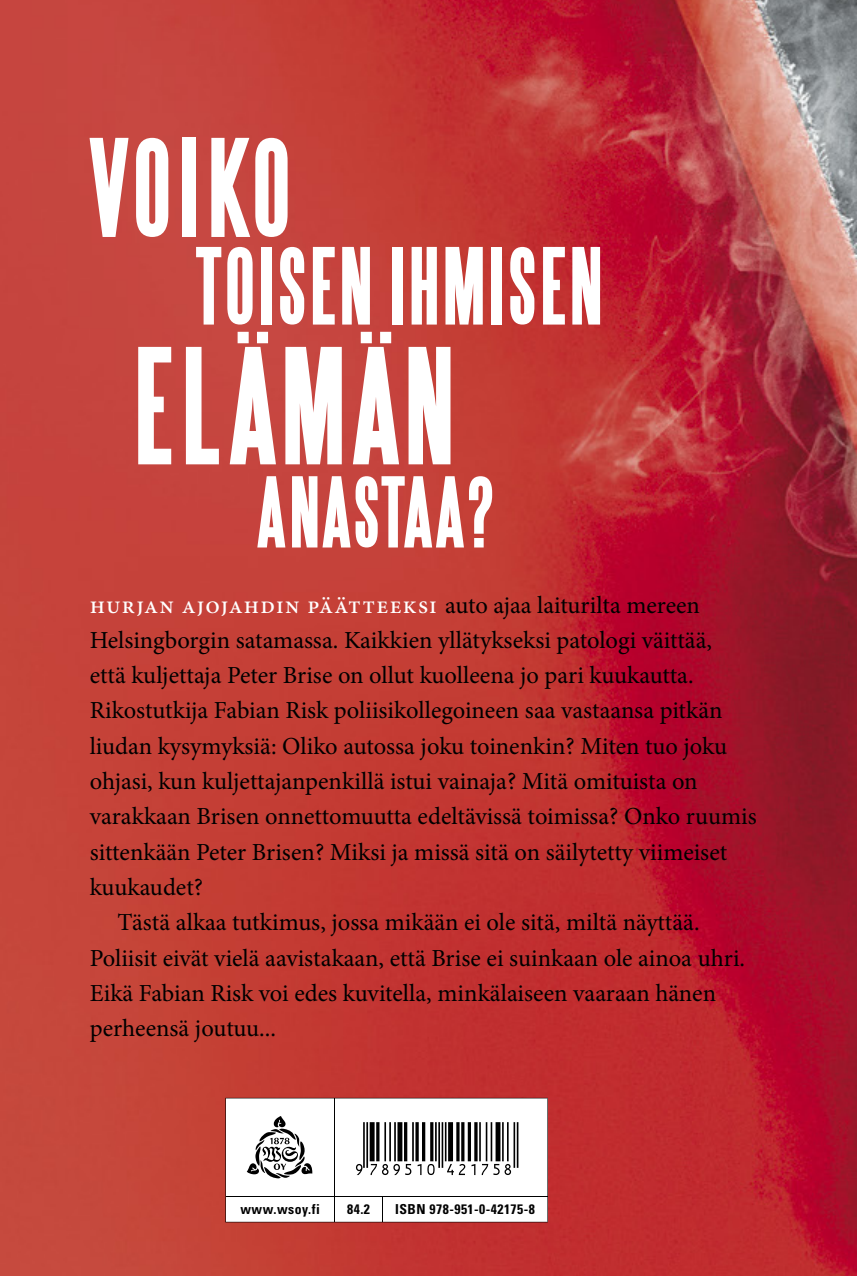
<style>
.page{position:relative;width:857px;height:1276px;background:#fff}
.page>*{position:absolute;margin:0;border:0;box-sizing:border-box;transform-origin:0 0}
.t1{font:700 133.4px "Steelfish";letter-spacing:.055em;color:#fff}
.t2{font:700 112.6px "Steelfish";letter-spacing:.045em;color:#fff}
.t3{font:700 88.2px "Steelfish";letter-spacing:.03em;color:#fff}
.t4{font:700 81px "Steelfish";letter-spacing:.03em;color:#fff}
.t5{font:52.2px "Viisas EAN Matala";color:#000}
.t6{font:24.6px "Minion Pro";color:#000}
.t7{font:500 24.6px "Minion Pro";letter-spacing:.05em;color:#fff}
.t8{font:700 condensed 13.8px "Univers LT Std";letter-spacing:.035em;color:#000}
.t9{font:700 condensed 13.8px "Univers";letter-spacing:.04em;color:#000}
.s1{font-weight:400;color:#000}
</style>
<div class="page">
<img style="left:0;top:0;width:856px;height:1276px">
<svg style="left:225px;top:1097px;width:322px;height:125px"></svg>
<h2 class="t2" style="left:90px;top:121px;width:203px">VOIKO</h2>
<h3 class="t3" style="left:196px;top:234px;width:408px">TOISEN IHMISEN</h3>
<h1 class="t1" style="left:134px;top:327px;width:323px">ELÄMÄN</h1>
<h3 class="t4" style="left:257px;top:464px;width:239px">ANASTAA?</h3>
<p class="t7" style="left:90px;top:588px;width:611px">hurjan ajojahdin päätteeksi <span class="s1">auto ajaa laiturilta mereen</span></p>
<p class="t6" style="left:90px;top:623px;width:623px">Helsingborgin satamassa. Kaikkien yllätykseksi patologi väittää,</p>
<p class="t6" style="left:90px;top:659px;width:605px">että kuljettaja Peter Brise on ollut kuolleena jo pari kuukautta.</p>
<p class="t6" style="left:90px;top:694px;width:633px">Rikostutkija Fabian Risk poliisikollegoineen saa vastaansa pitkän</p>
<p class="t6" style="left:90px;top:729px;width:638px">liudan kysymyksiä: Oliko autossa joku toinenkin? Miten tuo joku</p>
<p class="t6" style="left:90px;top:764px;width:609px">ohjasi, kun kuljettajanpenkillä istui vainaja? Mitä omituista on</p>
<p class="t6" style="left:90px;top:800px;width:668px">varakkaan Brisen onnettomuutta edeltävissä toimissa? Onko ruumis</p>
<p class="t6" style="left:90px;top:835px;width:638px">sittenkään Peter Brisen? Miksi ja missä sitä on säilytetty viimeiset</p>
<p class="t6" style="left:90px;top:870px;width:115px">kuukaudet?</p>
<p class="t6" style="left:117px;top:906px;width:583px">Tästä alkaa tutkimus, jossa mikään ei ole sitä, miltä näyttää.</p>
<p class="t6" style="left:90px;top:941px;width:656px">Poliisit eivät vielä aavistakaan, että Brise ei suinkaan ole ainoa uhri.</p>
<p class="t6" style="left:90px;top:976px;width:627px">Eikä Fabian Risk voi edes kuvitella, minkälaiseen vaaraan hänen</p>
<p class="t6" style="left:90px;top:1012px;width:188px">perheensä joutuu...</p>
<h3 class="t5" style="left:351px;top:1121px;width:168px">*9789510421758*</h3>
<p class="t8" style="left:240px;top:1200px;width:81px">www.wsoy.fi</p>
<p class="t8" style="left:347px;top:1200px;width:24px">84.2</p>
<p class="t8" style="left:395px;top:1200px;width:141px">ISBN 978-951-0-42175-8</p>
<p class="t9" style="left:480px;top:1200px;width:58px">0-42175-8</p>
</div>
